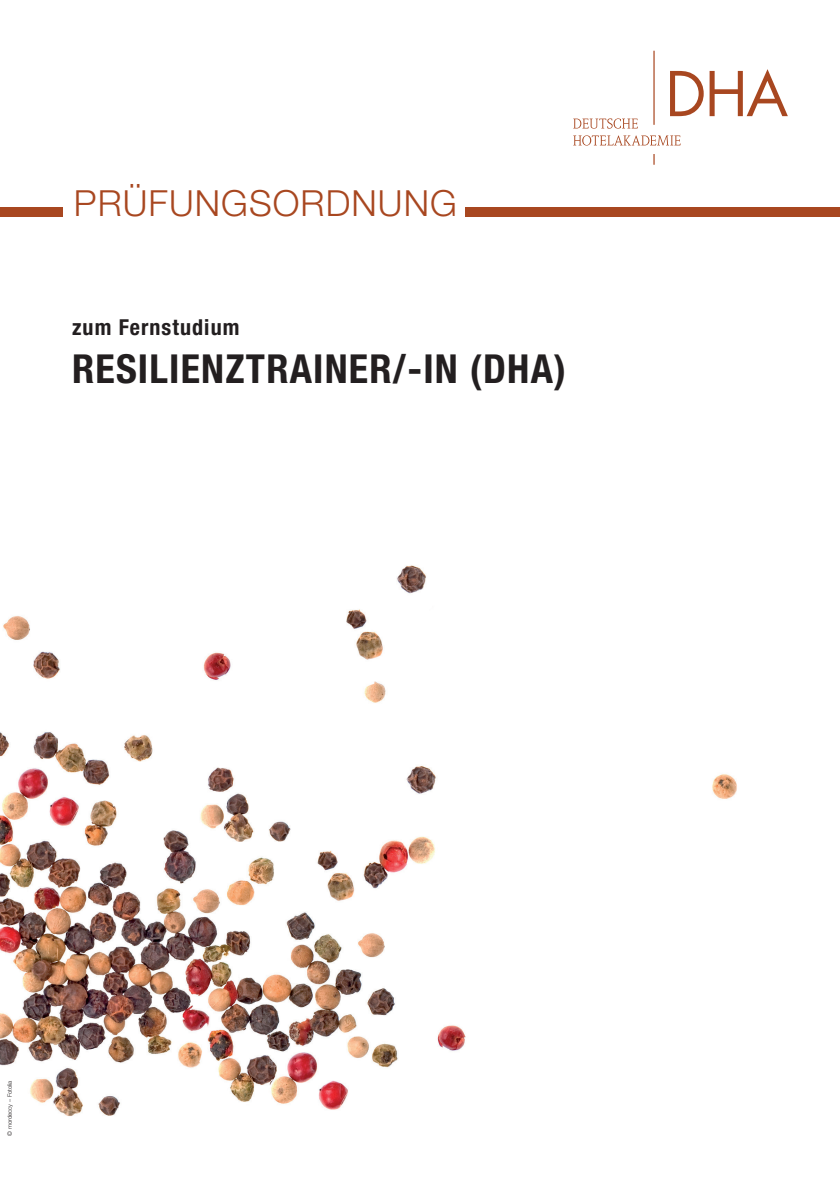
<style>
.page{position:relative;width:840px;height:1191px;background:#fff}
.page>*{position:absolute;margin:0;border:0;box-sizing:border-box;transform-origin:0 0}
.t1{font:700 condensed 40px "Helvetica Neue LT Pro";letter-spacing:.03em;color:#231f20}
.t2{font:300 36px "Helvetica Neue LT Std";letter-spacing:.03em;color:#a84720}
.t3{font:700 condensed 22px "Helvetica Neue LT Pro";letter-spacing:.05em;color:#231f20}
.t4{font:300 6px "Helvetica Neue LT Std";color:#231f20}
</style>
<div class="page">
<img style="left:0;top:50px;width:791px;height:1066px">
<svg style="left:669px;top:71px;width:34px;height:45px"></svg>
<svg style="left:709px;top:69px;width:78px;height:47px"></svg>
<svg style="left:573px;top:118px;width:64px;height:11px"></svg>
<hr style="left:653px;top:51px;width:1px;height:74px;background:#a84720">
<svg style="left:573px;top:135px;width:107px;height:11px"></svg>
<div style="left:0;top:207px;width:62px;height:9px;background:#a84720"></div>
<div style="left:465px;top:207px;width:374px;height:9px;background:#a84720"></div>
<h1 class="t2" style="left:74px;top:181px;width:384px">PRÜFUNGSORDNUNG</h1>
<p class="t3" style="left:72px;top:314px;width:169px">zum Fernstudium</p>
<h2 class="t1" style="left:72px;top:344px;width:495px">RESILIENZTRAINER/-IN (DHA)</h2>
<p class="t4" style="left:6px;top:1135px;width:57px;rotate:-90deg">© mordeccy – Fotolia</p>
</div>
